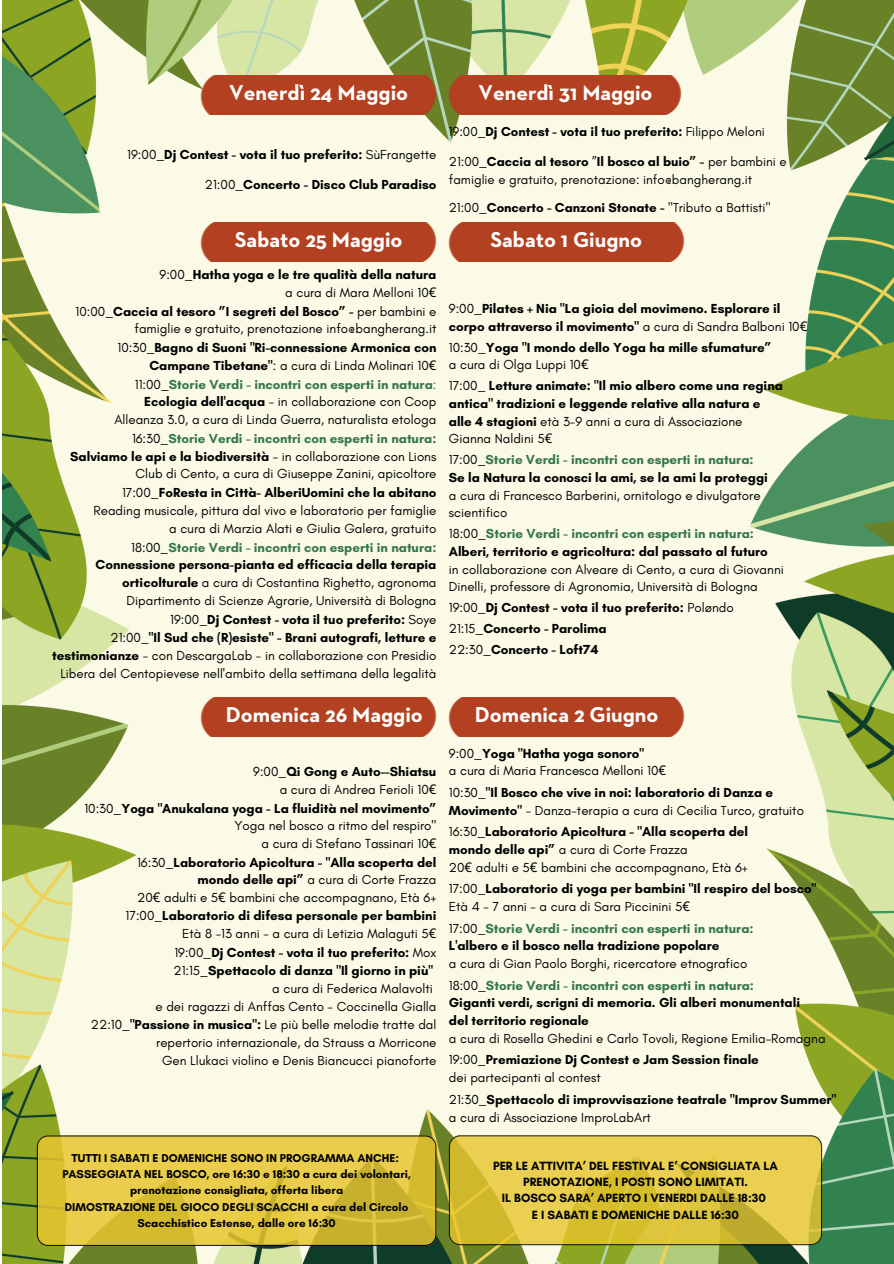
<style>
.page{position:relative;width:894px;height:1264px;background:#fff}
.page>*{position:absolute;margin:0;border:0;box-sizing:border-box;transform-origin:0 0}
.t1{font:700 21.9px "Neutraface 2 Text";color:#fff}
.t2{font:700 21.75px "Neutraface 2 Text";color:#fff}
.t3{font:13.35px/17.7px "Glacial Indifference";color:#000;text-align:right}
.t4{font:700 13.35px/17.7px "Glacial Indifference";color:#000}
.t5{font:13.2px/17.7px "Glacial Indifference";color:#000}
.t6{font:700 13.2px "Glacial Indifference";color:#000}
.t7{font:700 12.15px/16.2px "Glacial Indifference";color:#000;text-align:center}
.t8{font:700 11.7px/16.2px "Glacial Indifference";color:#000;text-align:center}
.s1{font-weight:400}
.s2{font-family:"Noto Sans";font-weight:400}
.s3{font-weight:700}
.s4{font-weight:700;color:#36764c}
.s5{color:#36764c}
.s6{font-family:"Noto Sans"}
</style>
<div class="page">
<img style="left:2px;top:0;width:891px;height:1263px">
<div style="left:201px;top:697px;width:235px;height:39px;background:#b34020"></div>
<div style="left:201px;top:75px;width:235px;height:40px;background:#b34020"></div>
<div style="left:201px;top:222px;width:235px;height:40px;background:#b34020"></div>
<svg style="left:37px;top:1135px;width:399px;height:110px;background:#dcc23e"></svg>
<div style="left:448px;top:75px;width:233px;height:40px;background:#b34020"></div>
<div style="left:448px;top:222px;width:236px;height:39px;background:#b34020"></div>
<div style="left:448px;top:697px;width:236px;height:39px;background:#b34020"></div>
<svg style="left:448px;top:1135px;width:373px;height:110px;background:#dcc342"></svg>
<h3 class="t1" style="left:229px;top:83px;width:180px">Venerdì 24 Maggio</h3>
<h3 class="t4" style="left:127px;top:145px;width:310px"><span class="s1">19:00_</span>Dj Contest - vota il tuo preferito: <span class="s1">SùFrangette</span></h3>
<h3 class="t4" style="left:205px;top:175px;width:233px"><span class="s1">21:00_</span>Concerto - Disco Club Paradiso</h3>
<p class="t1" style="left:235px;top:230px;width:169px">Sabato 25 Maggio</p>
<h3 class="t4" style="left:159px;top:265px;width:278px;text-align:right"><span class="s1">9:00_</span>Hatha yoga e le tre qualità della natura <span class="s1">a cura di Mara Melloni 10</span><span class="s2">€</span></h3>
<h3 class="t3" style="left:76px;top:302px;width:362px">10:00_<span class="s3">Caccia al tesoro ”I segreti del Bosco” -</span> per bambini e famiglie e gratuito, prenotazione info@bangherang.it</h3>
<p class="t4" style="left:118px;top:338px;width:320px;text-align:right"><span class="s1">10:30_</span>Bagno di Suoni "Ri-connessione Armonica con<br>Campane Tibetane"<span class="s1">: a cura di Linda Molinari 10</span><span class="s2">€</span></p>
<h1 class="t3" style="left:114px;top:375px;width:323px">11:00_<span class="s4">Storie Verdi - incontri con esperti in natura</span><span class="s5">:<br></span><span class="s3">Ecologia dell'acqua</span> - in collaborazione con Coop<br>Alleanza 3.0, a cura di Linda Guerra, naturalista etologa</h1>
<h3 class="t3" style="left:70px;top:429px;width:368px">16:30_<span class="s4">Storie Verdi - incontri con esperti in natura:<br></span><span class="s3">Salviamo le api e la biodiversità</span> - in collaborazione con Lions<br>Club di Cento, a cura di Giuseppe Zanini, apicoltore</h3>
<h3 class="t3" style="left:93px;top:484px;width:344px">17:00_<span class="s3">FoResta in Città- AlberiUomini che la abitano<br></span>Reading musicale, pittura dal vivo e laboratorio per famiglie a cura di Marzia Alati e Giulia Galera, gratuito</h3>
<h3 class="t3" style="left:96px;top:538px;width:342px">18:00_<span class="s4">Storie Verdi - incontri con esperti in natura:<br></span><span class="s3">Connessione persona-pianta ed efficacia della terapia orticolturale</span> a cura di Costantina Righetto, agronoma Dipartimento di Scienze Agrarie, Università di Bologna</h3>
<h3 class="t4" style="left:170px;top:610px;width:267px"><span class="s1">19:00_</span>Dj Contest - vota il tuo preferito: <span class="s1">Soye</span></h3>
<h3 class="t3" style="left:52px;top:629px;width:386px">21:00_<span class="s3">"Il Sud che (R)esiste" - Brani autografi, letture e testimonianze</span> - con DescargaLab - in collaborazione con Presidio<br>Libera del Centopievese nell'ambito della settimana della legalità</h3>
<h1 class="t1" style="left:226px;top:705px;width:198px">Domenica 26 Maggio</h1>
<h3 class="t3" style="left:253px;top:763px;width:185px">9:00_<span class="s3">Qi Gong e Auto--Shiatsu </span>a cura di Andrea Ferioli 10<span class="s6">€</span></h3>
<h3 class="t3" style="left:84px;top:799px;width:353px">10:30_<span class="s3">Yoga "Anukalana yoga - La fluidità nel movimento”<br></span>Yoga nel bosco a ritmo del respiro"<br>a cura di Stefano Tassinari 10<span class="s6">€</span></h3>
<h1 class="t3" style="left:137px;top:853px;width:301px">16:30_<span class="s3">Laboratorio Apicoltura - "Alla scoperta del mondo delle api”</span> a cura di Corte Frazza<br>20<span class="s6">€</span> adulti e 5<span class="s6">€</span> bambini che accompagnano, Età 6+</h1>
<p class="t3" style="left:125px;top:906px;width:312px">17:00_<span class="s3">Laboratorio di difesa personale per bambini<br></span>Età 8 -13 anni - a cura di Letizia Malaguti 5<span class="s6">€</span></p>
<h3 class="t4" style="left:174px;top:943px;width:263px"><span class="s1">19:00_</span>Dj Contest - vota il tuo preferito: <span class="s1">Mox</span></h3>
<h3 class="t4" style="left:173px;top:961px;width:261px;text-align:right"><span class="s1">21:15_</span>Spettacolo di danza "Il giorno in più" <span class="s1">a cura di Federica Malavolti</span></h3>
<h3 class="t3" style="left:155px;top:997px;width:282px">e dei ragazzi di Anffas Cento - Coccinella Gialla</h3>
<h3 class="t3" style="left:91px;top:1015px;width:347px">22:10_<span class="s3">"Passione in musica":</span> Le più belle melodie tratte dal repertorio internazionale, da Strauss a Morricone<br>Gen Llukaci violino e Denis Biancucci pianoforte</h3>
<p class="t8" style="left:71px;top:1149px;width:329px">TUTTI I SABATI E DOMENICHE SONO IN PROGRAMMA ANCHE:</p>
<p class="t8" style="left:62px;top:1165px;width:350px">PASSEGGIATA NEL BOSCO, ore 16:30 e 18:30 a cura dei volontari, prenotazione consigliata, offerta libera</p>
<p class="t8" style="left:65px;top:1198px;width:345px">DIMOSTRAZIONE DEL GIOCO DEGLI SCACCHI a cura del Circolo<br>Scacchistico Estense, dalle ore 16:30</p>
<h3 class="t2" style="left:478px;top:83px;width:175px">Venerdì 31 Maggio</h3>
<h3 class="t6" style="left:448px;top:124px;width:317px"><span class="s1">19:00_</span>Dj Contest - vota il tuo preferito: <span class="s1">Filippo Meloni</span></h3>
<h3 class="t5" style="left:448px;top:152px;width:339px">21:00_<span class="s3">Caccia al tesoro</span> ”<span class="s3">Il bosco al buio” -</span> per bambini e famiglie e gratuito, prenotazione: info@bangherang.it</h3>
<p class="t5" style="left:448px;top:199px;width:323px">21:00_<span class="s3">Concerto - Canzoni Stonate -</span> "Tributo a Battisti"</p>
<h3 class="t1" style="left:490px;top:230px;width:153px">Sabato 1 Giugno</h3>
<h3 class="t4" style="left:448px;top:299px;width:360px"><span class="s1">9:00_</span>Pilates + Nia "La gioia del movimeno. Esplorare il corpo attraverso il movimento" <span class="s1">a cura di Sandra Balboni 10</span><span class="s2">€</span></h3>
<h3 class="t4" style="left:448px;top:338px;width:324px"><span class="s1">10:30_</span>Yoga "I mondo dello Yoga ha mille sfumature” <span class="s1">a cura di Olga Luppi 10</span><span class="s2">€</span></h3>
<h3 class="t4" style="left:448px;top:376px;width:335px"><span class="s1">17:00_</span> Letture animate: "Il mio albero come una regina antica" tradizioni e leggende relative alla natura e alle 4 stagioni <span class="s1">età 3-9 anni a cura di Associazione Gianna Naldini 5</span><span class="s2">€</span></h3>
<h3 class="t3" style="left:448px;top:450px;width:320px;text-align:left">17:00_<span class="s4">Storie Verdi - incontri con esperti in natura:<br></span><span class="s3">Se la Natura la conosci la ami, se la ami la proteggi </span>a cura di Francesco Barberini, ornitologo e divulgatore scientifico</h3>
<h3 class="t3" style="left:448px;top:524px;width:336px;text-align:left">18:00_<span class="s4">Storie Verdi - incontri con esperti in natura:<br></span><span class="s3">Alberi, territorio e agricoltura: dal passato al futuro<br></span>in collaborazione con Alveare di Cento, a cura di Giovanni Dinelli, professore di Agronomia, Università di Bologna</h3>
<h3 class="t4" style="left:448px;top:598px;width:286px"><span class="s1">19:00_</span>Dj Contest - vota il tuo preferito: <span class="s1">Poløndo</span></h3>
<p class="t4" style="left:448px;top:619px;width:159px"><span class="s1">21:15_</span>Concerto - Parolima</p>
<h3 class="t4" style="left:448px;top:640px;width:151px"><span class="s1">22:30_</span>Concerto - Loft74</h3>
<h3 class="t1" style="left:474px;top:704px;width:185px">Domenica 2 Giugno</h3>
<h3 class="t3" style="left:448px;top:744px;width:219px;text-align:left">9:00_<span class="s3">Yoga "Hatha yoga sonoro"<br></span>a cura di Maria Francesca Melloni 10<span class="s6">€</span></h3>
<h3 class="t4" style="left:448px;top:783px;width:356px"><span class="s1">10:30_</span>"Il Bosco che vive in noi: laboratorio di Danza e<br>Movimento" <span class="s1">- Danza-terapia a cura di Cecilia Turco, gratuito</span></h3>
<h2 class="t3" style="left:448px;top:822px;width:301px;text-align:left">16:30_<span class="s3">Laboratorio Apicoltura - "Alla scoperta del mondo delle api”</span> a cura di Corte Frazza<br>20<span class="s6">€</span> adulti e 5<span class="s6">€</span> bambini che accompagnano, Età 6+</h2>
<h3 class="t4" style="left:448px;top:879px;width:369px"><span class="s1">17:00_</span>Laboratorio di yoga per bambini "Il respiro del bosco"<br><span class="s1">Età 4 - 7 anni - a cura di Sara Piccinini 5</span><span class="s2">€</span></h3>
<h3 class="t3" style="left:448px;top:919px;width:306px;text-align:left">17:00_<span class="s4">Storie Verdi - incontri con esperti in natura:<br></span><span class="s3">L'albero e il bosco nella tradizione popolare<br></span>a cura di Gian Paolo Borghi, ricercatore etnografico</h3>
<h3 class="t4" style="left:448px;top:976px;width:378px"><span class="s1">18:00_</span><span class="s5">Storie Verdi - incontri con esperti in natura:<br></span>Giganti verdi, scrigni di memoria. Gli alberi monumentali<br>del territorio regionale<br><span class="s1">a cura di Rosella Ghedini e Carlo Tovoli, Regione Emilia-Romagna</span></h3>
<h3 class="t4" style="left:448px;top:1050px;width:311px"><span class="s1">19:00_</span>Premiazione Dj Contest e Jam Session finale <span class="s1">dei partecipanti al contest</span></h3>
<h3 class="t4" style="left:448px;top:1090px;width:389px"><span class="s1">21:30_</span>Spettacolo di improvvisazione teatrale "Improv Summer" <span class="s1">a cura di Associazione ImproLabArt</span></h3>
<p class="t7" style="left:493px;top:1157px;width:286px">PER LE ATTIVITA’ DEL FESTIVAL E’ CONSIGLIATA LA PRENOTAZIONE, I POSTI SONO LIMITATI.<br>IL BOSCO SARA’ APERTO I VENERDI DALLE 18:30<br>E I SABATI E DOMENICHE DALLE 16:30</p>
</div>
